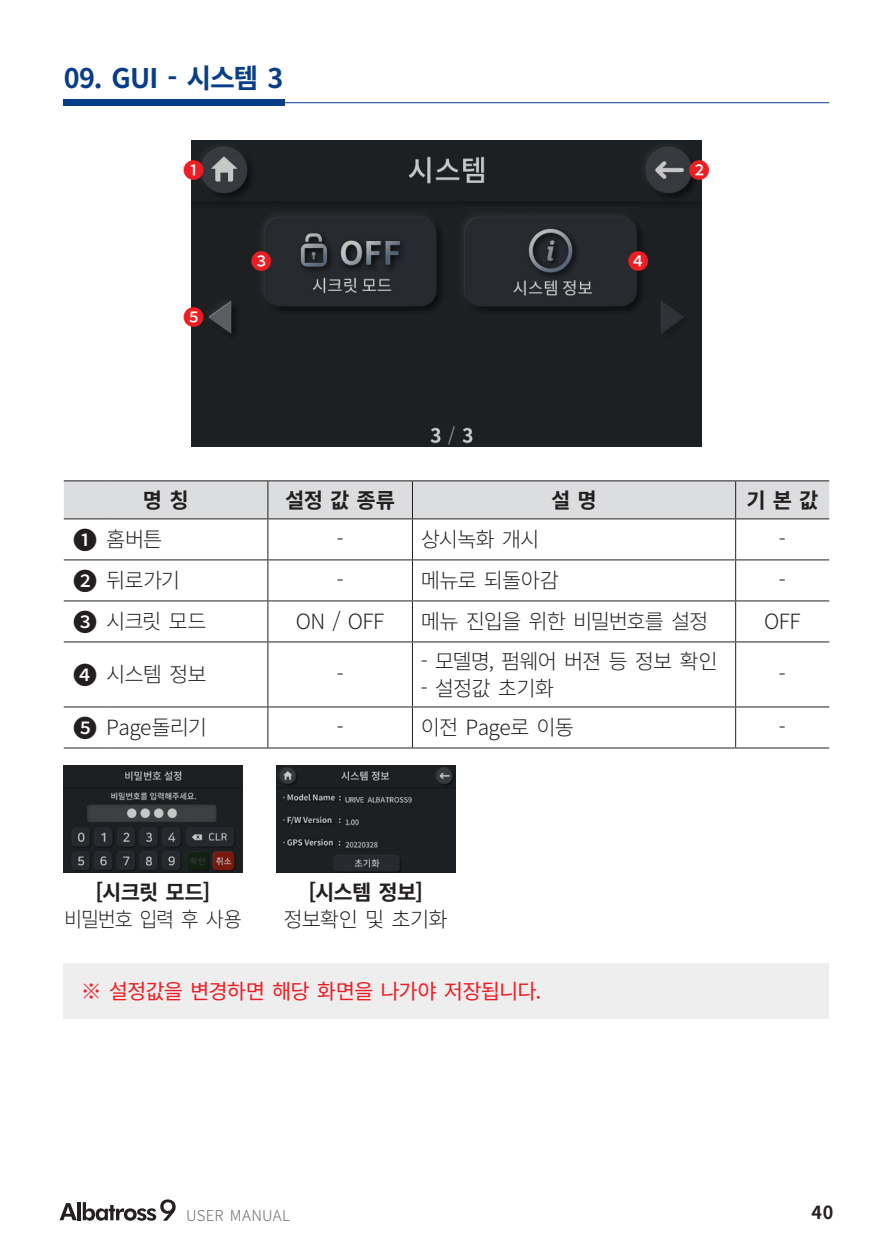
<style>
.page{position:relative;width:893px;height:1259px;background:#fff}
.page>*{position:absolute;margin:0;border:0;box-sizing:border-box;transform-origin:0 0}
.t1{font:700 27px "Noto Sans CJ Kkr";letter-spacing:-.035em;color:#083e89}
.t2{font:300 21px "Noto Sans CJ Kkr";letter-spacing:-.045em;color:#231f20}
.t3{font:700 21px "Noto Sans CJ Kkr";letter-spacing:-.035em;color:#231f20}
.t4{font:21px "Noto Sans CJ Kkr";letter-spacing:-.045em;color:#ee1d23}
.t5{font:300 21px "Noto Sans CJ Kkr";letter-spacing:-.045em;color:#231f20;scale:.94 1}
.t6{font:500 21px "Noto Sans CJ Kkr";color:#ee1d23}
.t7{font:700 18px "Noto Sans CJ Kkr";color:#231f20}
.t8{font:300 15px "Noto Sans CJ Kkr";letter-spacing:.015em;color:#6c6d70}
.s1{font-weight:500;font-size:24px}
</style>
<div class="page">
<hr style="left:77px;top:1202px;width:4px;height:18px;background:#231f20">
<svg style="left:60px;top:1203px;width:17px;height:17px"></svg>
<svg style="left:83px;top:1199px;width:93px;height:21px"></svg>
<div style="left:64px;top:963px;width:765px;height:55px;background:#eeeeef"></div>
<div style="left:64px;top:481px;width:765px;height:37px;background:#dcdddf"></div>
<hr style="left:64px;top:480px;width:42px;height:1px;background:#231f20">
<hr style="left:106px;top:480px;width:162px;height:1px;background:#231f20">
<hr style="left:268px;top:480px;width:144px;height:1px;background:#231f20">
<hr style="left:267px;top:481px;width:1px;height:37px;background:#231f20">
<hr style="left:412px;top:480px;width:324px;height:1px;background:#231f20">
<hr style="left:412px;top:481px;width:1px;height:37px;background:#231f20">
<hr style="left:736px;top:480px;width:93px;height:1px;background:#231f20">
<hr style="left:735px;top:481px;width:1px;height:37px;background:#231f20">
<hr style="left:64px;top:518px;width:42px;height:1px;background:#231f20">
<hr style="left:106px;top:518px;width:162px;height:1px;background:#231f20">
<hr style="left:268px;top:518px;width:144px;height:1px;background:#231f20">
<hr style="left:267px;top:519px;width:1px;height:40px;background:#231f20">
<hr style="left:412px;top:518px;width:324px;height:1px;background:#231f20">
<hr style="left:412px;top:519px;width:1px;height:40px;background:#231f20">
<hr style="left:736px;top:518px;width:93px;height:1px;background:#231f20">
<hr style="left:735px;top:519px;width:1px;height:40px;background:#231f20">
<hr style="left:64px;top:559px;width:42px;height:1px;background:#231f20">
<hr style="left:106px;top:559px;width:162px;height:1px;background:#231f20">
<hr style="left:268px;top:559px;width:144px;height:1px;background:#231f20">
<hr style="left:267px;top:560px;width:1px;height:40px;background:#231f20">
<hr style="left:412px;top:559px;width:324px;height:1px;background:#231f20">
<hr style="left:412px;top:560px;width:1px;height:40px;background:#231f20">
<hr style="left:736px;top:559px;width:93px;height:1px;background:#231f20">
<hr style="left:735px;top:560px;width:1px;height:40px;background:#231f20">
<hr style="left:64px;top:600px;width:42px;height:1px;background:#231f20">
<hr style="left:106px;top:600px;width:162px;height:1px;background:#231f20">
<hr style="left:268px;top:600px;width:144px;height:1px;background:#231f20">
<hr style="left:267px;top:601px;width:1px;height:40px;background:#231f20">
<hr style="left:412px;top:600px;width:324px;height:1px;background:#231f20">
<hr style="left:412px;top:601px;width:1px;height:40px;background:#231f20">
<hr style="left:736px;top:600px;width:93px;height:1px;background:#231f20">
<hr style="left:735px;top:601px;width:1px;height:40px;background:#231f20">
<hr style="left:64px;top:641px;width:42px;height:1px;background:#231f20">
<hr style="left:106px;top:641px;width:162px;height:1px;background:#231f20">
<hr style="left:268px;top:641px;width:144px;height:1px;background:#231f20">
<hr style="left:267px;top:642px;width:1px;height:64px;background:#231f20">
<hr style="left:412px;top:641px;width:324px;height:1px;background:#231f20">
<hr style="left:412px;top:642px;width:1px;height:64px;background:#231f20">
<hr style="left:736px;top:641px;width:93px;height:1px;background:#231f20">
<hr style="left:735px;top:642px;width:1px;height:64px;background:#231f20">
<hr style="left:64px;top:706px;width:42px;height:1px;background:#231f20">
<hr style="left:106px;top:706px;width:162px;height:1px;background:#231f20">
<hr style="left:268px;top:706px;width:144px;height:1px;background:#231f20">
<hr style="left:267px;top:707px;width:1px;height:40px;background:#231f20">
<hr style="left:412px;top:706px;width:324px;height:1px;background:#231f20">
<hr style="left:412px;top:707px;width:1px;height:40px;background:#231f20">
<hr style="left:736px;top:706px;width:93px;height:1px;background:#231f20">
<hr style="left:735px;top:707px;width:1px;height:40px;background:#231f20">
<hr style="left:64px;top:747px;width:42px;height:1px;background:#231f20">
<hr style="left:106px;top:747px;width:162px;height:1px;background:#231f20">
<hr style="left:268px;top:747px;width:144px;height:1px;background:#231f20">
<hr style="left:412px;top:747px;width:324px;height:1px;background:#231f20">
<hr style="left:736px;top:747px;width:93px;height:1px;background:#231f20">
<img style="left:191px;top:140px;width:511px;height:306px">
<img style="left:64px;top:765px;width:178px;height:107px">
<img style="left:276px;top:765px;width:179px;height:107px">
<div style="left:185px;top:162px;width:17px;height:17px;background:#fff;border-radius:50%"></div>
<div style="left:691px;top:162px;width:17px;height:17px;background:#fff;border-radius:50%"></div>
<div style="left:253px;top:253px;width:17px;height:17px;background:#fff;border-radius:50%"></div>
<div style="left:630px;top:253px;width:17px;height:17px;background:#fff;border-radius:50%"></div>
<div style="left:185px;top:308px;width:17px;height:17px;background:#fff;border-radius:50%"></div>
<hr style="left:64px;top:102px;width:765px;height:1px;background:#083e89">
<div style="left:64px;top:99px;width:221px;height:7px;background:#083e89"></div>
<p class="t1" style="left:64px;top:62px;width:221px">09. GUI - 시스템 3</p>
<p class="t6" style="left:183px;top:159px;width:22px">❶</p>
<p class="t6" style="left:689px;top:159px;width:22px">❷</p>
<p class="t6" style="left:183px;top:305px;width:22px">❺</p>
<p class="t6" style="left:251px;top:250px;width:22px">❸</p>
<p class="t6" style="left:628px;top:250px;width:22px">❹</p>
<p class="t3" style="left:143px;top:488px;width:47px">명 칭</p>
<p class="t3" style="left:285px;top:488px;width:111px">설정 값 종류</p>
<p class="t3" style="left:551px;top:488px;width:47px">설 명</p>
<p class="t3" style="left:746px;top:488px;width:74px">기 본 값</p>
<p class="t2" style="left:73px;top:528px;width:91px"><span class="s1">❶</span> 홈버튼</p>
<p class="t2" style="left:337px;top:528px;width:9px">-</p>
<p class="t2" style="left:421px;top:528px;width:120px">상시녹화 개시</p>
<p class="t2" style="left:779px;top:528px;width:9px">-</p>
<p class="t2" style="left:73px;top:569px;width:109px"><span class="s1">❷</span> 뒤로가기</p>
<p class="t2" style="left:337px;top:569px;width:9px">-</p>
<p class="t2" style="left:421px;top:569px;width:140px">메뉴로 되돌아감</p>
<p class="t2" style="left:779px;top:569px;width:9px">-</p>
<p class="t2" style="left:73px;top:610px;width:135px"><span class="s1">❸</span> 시크릿 모드</p>
<p class="t2" style="left:296px;top:610px;width:90px">ON / OFF</p>
<p class="t2" style="left:421px;top:610px;width:289px">메뉴 진입을 위한 비밀번호를 설정</p>
<p class="t2" style="left:764px;top:610px;width:38px">OFF</p>
<p class="t2" style="left:73px;top:663px;width:135px"><span class="s1">❹</span> 시스템 정보</p>
<p class="t2" style="left:337px;top:663px;width:9px">-</p>
<p class="t2" style="left:421px;top:649px;width:298px">- 모델명, 펌웨어 버젼 등 정보 확인</p>
<p class="t2" style="left:421px;top:676px;width:135px">- 설정값 초기화</p>
<p class="t2" style="left:779px;top:663px;width:9px">-</p>
<p class="t2" style="left:73px;top:716px;width:136px"><span class="s1">❺</span> Page돌리기</p>
<p class="t2" style="left:337px;top:716px;width:9px">-</p>
<p class="t2" style="left:421px;top:716px;width:155px">이전 Page로 이동</p>
<p class="t2" style="left:779px;top:716px;width:9px">-</p>
<p class="t3" style="left:96px;top:880px;width:116px">[시크릿 모드]</p>
<p class="t5" style="left:64px;top:907px;width:190px">비밀번호 입력 후 사용</p>
<p class="t3" style="left:308px;top:880px;width:116px">[시스템 정보]</p>
<p class="t2" style="left:283px;top:907px;width:166px">정보확인 및 초기화</p>
<p class="t4" style="left:81px;top:979px;width:462px">※ 설정값을 변경하면 해당 화면을 나가야 저장됩니다.</p>
<p class="t8" style="left:186px;top:1206px;width:105px">USER MANUAL</p>
<p class="t7" style="left:811px;top:1201px;width:23px">40</p>
</div>
